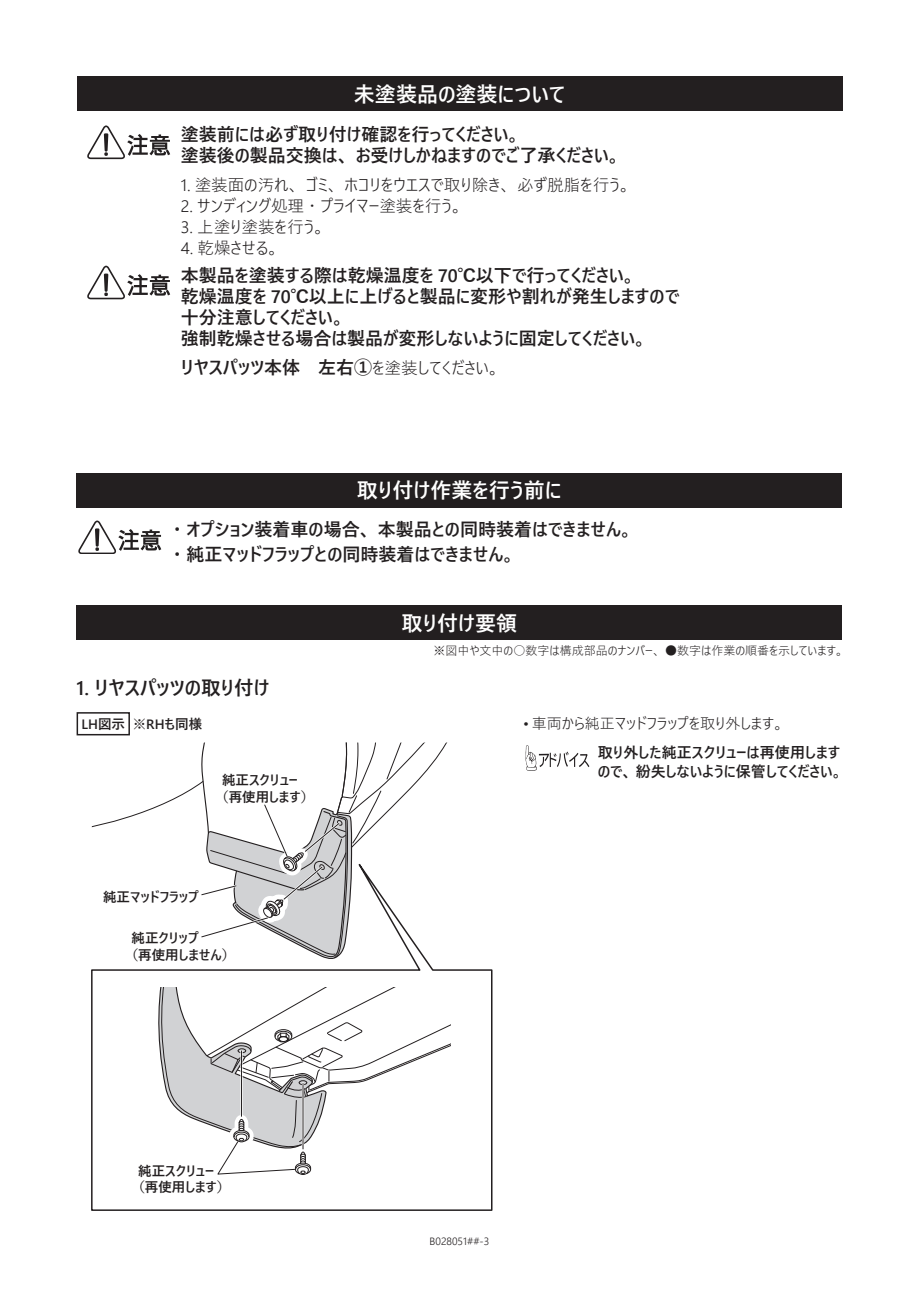
<style>
.page{position:relative;width:919px;height:1289px;background:#fff}
.page>*{position:absolute;margin:0;border:0;box-sizing:border-box;transform-origin:0 0}
.t1{font:600 21px "Yu Gothic UI";color:#fff}
.t2{font:600 19.5px "Yu Gothic UI";color:#231f20}
.t3{font:600 18px/21px "Yu Gothic UI";color:#231f20}
.t4{font:300 16.5px "Yu Gothic UI";color:#231f20}
.t5{font:600 15px/19.5px "Yu Gothic UI";letter-spacing:.005em;color:#231f20}
.t6{font:300 15px "Yu Gothic UI";color:#231f20}
.t7{font:600 13.5px/16.2px "Yu Gothic UI";color:#231f20}
.t8{font:300 12px "Yu Gothic UI";color:#231f20}
.t9{font:300 10.5px "Yu Gothic UI";color:#231f20}
.s1{font-weight:300;font-size:16.5px}
</style>
<div class="page">
<div style="left:77px;top:77px;width:765px;height:34px;background:#231f20"></div>
<svg style="left:87px;top:125px;width:83px;height:34px"></svg>
<svg style="left:87px;top:266px;width:83px;height:33px"></svg>
<div style="left:76px;top:605px;width:766px;height:34px;background:#231f20"></div>
<div style="left:76px;top:473px;width:766px;height:34px;background:#231f20"></div>
<svg style="left:78px;top:520px;width:83px;height:33px"></svg>
<svg style="left:525px;top:745px;width:64px;height:25px"></svg>
<svg style="left:91px;top:969px;width:402px;height:242px"></svg>
<svg style="left:154px;top:987px;width:297px;height:191px"></svg>
<svg style="left:92px;top:742px;width:374px;height:235px"></svg>
<div style="left:77px;top:712px;width:53px;height:23px;border:2px solid #231f20"></div>
<p class="t1" style="left:354px;top:82px;width:212px">未塗装品の塗装について</p>
<p class="t3" style="left:181px;top:125px;width:441px">塗装前には必ず取り付け確認を行ってください。<br>塗装後の製品交換は、お受けしかねますのでご了承ください。</p>
<p class="t4" style="left:181px;top:169px;width:452px">1. 塗装面の汚れ、ゴミ、ホコリをウエスで取り除き、必ず脱脂を行う。</p>
<p class="t4" style="left:181px;top:190px;width:284px">2. サンディング処理・プライマー塗装を行う。</p>
<p class="t4" style="left:181px;top:211px;width:146px">3. 上塗り塗装を行う。</p>
<p class="t4" style="left:181px;top:232px;width:100px">4. 乾燥させる。</p>
<p class="t3" style="left:181px;top:265px;width:500px">本製品を塗装する際は乾燥温度を 70℃以下で行ってください。<br>乾燥温度を 70℃以上に上げると製品に変形や割れが発生しますので十分注意してください。<br>強制乾燥させる場合は製品が変形しないように固定してください。</p>
<p class="t3" style="left:181px;top:357px;width:320px">リヤスパッツ本体　左右①<span class="s1">を塗装してください。</span></p>
<p class="t1" style="left:357px;top:478px;width:206px">取り付け作業を行う前に</p>
<p class="t3" style="left:173px;top:517px;width:461px;line-height:25.2px">・オプション装着車の場合、本製品との同時装着はできません。・純正マッドフラップとの同時装着はできません。</p>
<p class="t1" style="left:401px;top:611px;width:117px">取り付け要領</p>
<p class="t2" style="left:77px;top:677px;width:194px">1. リヤスパッツの取り付け</p>
<p class="t7" style="left:81px;top:716px;width:122px">LH図示 ※RHも同様</p>
<p class="t7" style="left:215px;top:772px;width:100px;text-indent:7px">純正スクリュー（再使用します）</p>
<p class="t7" style="left:103px;top:889px;width:97px">純正マッドフラップ</p>
<p class="t7" style="left:125px;top:930px;width:112px;text-indent:7px">純正クリップ<br>（再使用しません）</p>
<p class="t7" style="left:131px;top:1163px;width:100px;text-indent:7px">純正スクリュー（再使用します）</p>
<p class="t8" style="left:433px;top:639px;width:412px">※図中や文中の○数字は構成部品のナンバー、 ●数字は作業の順番を示しています。</p>
<p class="t6" style="left:523px;top:710px;width:262px">• ⾞両から純正マッドフラップを取り外します。</p>
<p class="t5" style="left:597px;top:743px;width:246px">取り外した純正スクリューは再使⽤しますので、紛失しないように保管してください。</p>
<p class="t9" style="left:429px;top:1231px;width:61px">B028051##-3</p>
</div>
